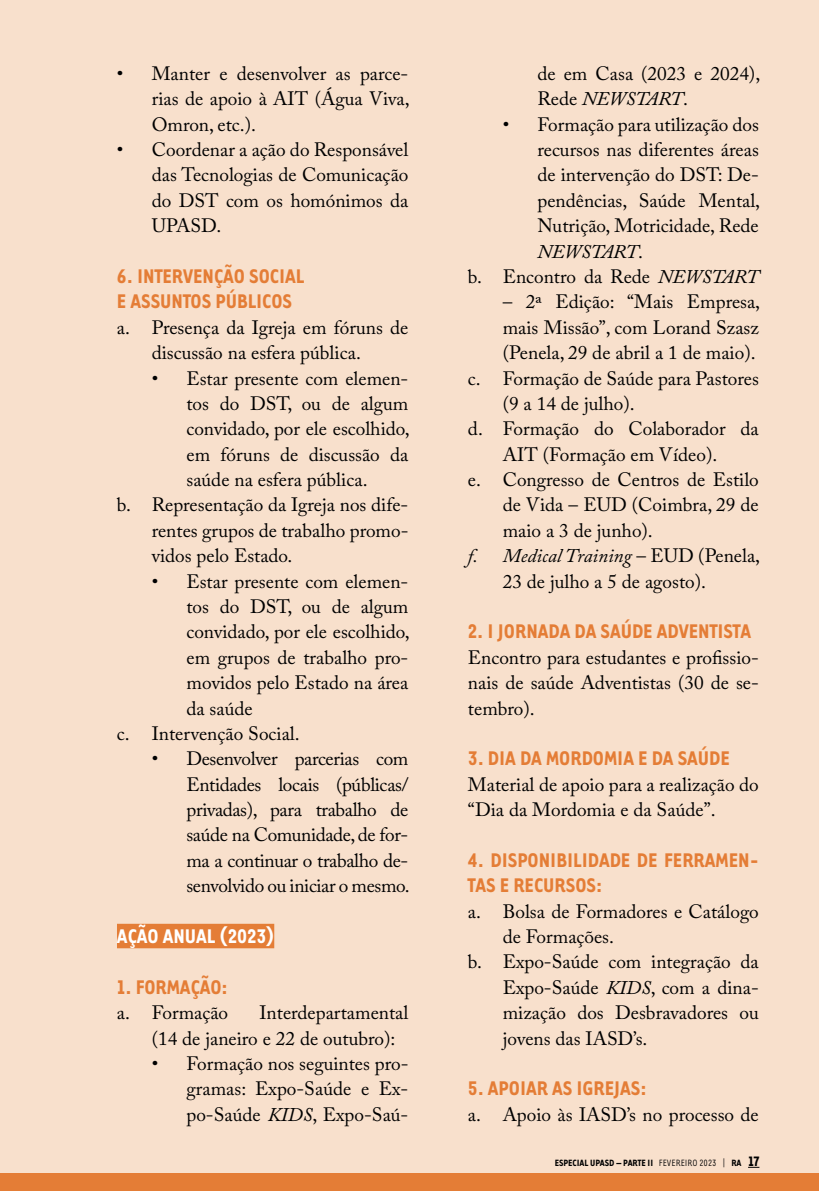
<style>
.page{position:relative;width:819px;height:1191px;background:#f8e0cc}
.page>*{position:absolute;margin:0;border:0;box-sizing:border-box;transform-origin:0 0}
.t1{font:700 22.75px/25.4px "Tarzana Nar OT";color:#e47d36}
.t2{font:700 22.75px "Tarzana Nar OT";color:#fff}
.t3{font:19.25px/25.4px "Adobe Caslon Pro";color:#000;text-align:justify}
.t4{font:italic 19.25px "Adobe Caslon Pro";color:#000}
.t5{font:700 10.5px "Tarzana Nar OT";color:#000}
.s1{font-style:italic}
.s2{font-style:normal}
.s3{font-weight:400}
.s4{font-size:15.75px}
</style>
<div class="page">
<div style="left:0;top:1173px;width:819px;height:18px;background:#e47d36"></div>
<div style="left:117px;top:923px;width:157px;height:25px;background:#e47d36"></div>
<p class="t3" style="left:152px;top:61px;width:259px;text-indent:-35px">• Manter e desenvolver as parce&shy;rias de apoio à AIT (Água Viva, Omron, etc.).</p>
<p class="t3" style="left:152px;top:137px;width:258px;text-indent:-35px">• Coordenar a ação do Responsável das Tecnologias de Comunicação do DST com os homónimos da UPASD.</p>
<p class="t1" style="left:117px;top:262px;width:189px">6. INTERVENÇÃO SOCIAL<br>E ASSUNTOS PÚBLICOS</p>
<p class="t3" style="left:152px;top:314px;width:258px;text-indent:-35px">a. Presença da Igreja em fóruns de discussão na esfera pública.</p>
<p class="t3" style="left:152px;top:365px;width:258px">• Estar presente com elemen-</p>
<p class="t3" style="left:186px;top:390px;width:223px">tos do DST, ou de algum</p>
<p class="t3" style="left:186px;top:416px;width:225px">convidado, por ele escolhido,</p>
<p class="t3" style="left:186px;top:441px;width:223px">em fóruns de discussão da</p>
<p class="t3" style="left:186px;top:467px;width:182px">saúde na esfera pública.</p>
<p class="t3" style="left:117px;top:492px;width:293px">b. Representação da Igreja nos dife-</p>
<p class="t3" style="left:152px;top:517px;width:258px">rentes grupos de trabalho promo-</p>
<p class="t3" style="left:152px;top:543px;width:142px">vidos pelo Estado.</p>
<p class="t3" style="left:152px;top:568px;width:258px">• Estar presente com elemen-</p>
<p class="t3" style="left:186px;top:593px;width:223px">tos do DST, ou de algum</p>
<p class="t3" style="left:186px;top:619px;width:225px">convidado, por ele escolhido,</p>
<p class="t3" style="left:186px;top:644px;width:223px">em grupos de trabalho pro-</p>
<p class="t3" style="left:186px;top:670px;width:223px">movidos pelo Estado na área</p>
<p class="t3" style="left:186px;top:695px;width:68px">da saúde</p>
<p class="t3" style="left:117px;top:720px;width:184px">c. Intervenção Social.</p>
<p class="t3" style="left:186px;top:746px;width:225px;text-indent:-35px">• Desenvolver parcerias com Entidades locais (públicas/ privadas), para trabalho de saúde na Comunidade, de for&shy;ma a continuar o trabalho de&shy;senvolvido ou iniciar o mesmo.</p>
<p class="t2" style="left:117px;top:922px;width:159px">AÇÃO ANUAL (2023)</p>
<p class="t1" style="left:117px;top:973px;width:112px">1. FORMAÇÃO:</p>
<p class="t3" style="left:117px;top:999px;width:113px">a. Formação</p>
<p class="t3" style="left:152px;top:999px;width:258px;text-indent:108px">Interdepartamental (14 de janeiro e 22 de outubro):</p>
<p class="t3" style="left:186px;top:1050px;width:223px;text-indent:-35px">• Formação nos seguintes pro&shy;gramas: Expo-Saúde e Ex&shy;po-Saúde <span class="s1">KIDS</span>, Expo-Saú-</p>
<p class="t3" style="left:537px;top:61px;width:224px">de em Casa (2023 e 2024),<br>Rede <span class="s1">NEWSTART</span>.</p>
<p class="t3" style="left:502px;top:111px;width:257px">• Formação para utilização dos</p>
<p class="t3" style="left:537px;top:137px;width:223px">recursos nas diferentes áreas</p>
<p class="t3" style="left:537px;top:162px;width:223px">de intervenção do DST: De-</p>
<p class="t3" style="left:537px;top:187px;width:224px">pendências, Saúde Mental,</p>
<p class="t3" style="left:537px;top:213px;width:223px">Nutrição, Motricidade, Rede</p>
<p class="t4" style="left:537px;top:240px;width:107px">NEWSTART<span class="s2">.</span></p>
<p class="t3" style="left:468px;top:264px;width:292px">b. Encontro da Rede <span class="s1">NEWSTART</span></p>
<p class="t3" style="left:502px;top:289px;width:259px">– 2ª Edição: “Mais Empresa,</p>
<p class="t3" style="left:502px;top:314px;width:257px">mais Missão”, com Lorand Szasz</p>
<p class="t3" style="left:502px;top:340px;width:254px">(Penela, 29 de abril a 1 de maio).</p>
<p class="t3" style="left:468px;top:365px;width:292px">c. Formação de Saúde para Pastores</p>
<p class="t3" style="left:502px;top:390px;width:133px">(9 a 14 de julho).</p>
<p class="t3" style="left:468px;top:416px;width:292px">d. Formação do Colaborador da</p>
<p class="t3" style="left:502px;top:441px;width:216px">AIT (Formação em Vídeo).</p>
<p class="t3" style="left:468px;top:467px;width:292px">e. Congresso de Centros de Estilo</p>
<p class="t3" style="left:502px;top:492px;width:257px">de Vida – EUD (Coimbra, 29 de</p>
<p class="t3" style="left:502px;top:517px;width:152px">maio a 3 de junho).</p>
<p class="t4" style="left:468px;top:544px;width:294px">f. Medical Training <span class="s2">– EUD (Penela,</span></p>
<p class="t3" style="left:502px;top:568px;width:205px">23 de julho a 5 de agosto).</p>
<p class="t1" style="left:468px;top:618px;width:285px">2. I JORNADA DA SAÚDE ADVENTISTA</p>
<p class="t3" style="left:468px;top:644px;width:292px">Encontro para estudantes e profissio&shy;nais de saúde Adventistas (30 de se&shy;tembro).</p>
<p class="t1" style="left:468px;top:744px;width:263px">3. DIA DA MORDOMIA E DA SAÚDE</p>
<p class="t3" style="left:468px;top:771px;width:292px">Material de apoio para a realização do “Dia da Mordomia e da Saúde”.</p>
<p class="t1" style="left:468px;top:846px;width:292px">4. DISPONIBILIDADE DE FERRAMEN-<br>TAS E RECURSOS:</p>
<p class="t3" style="left:468px;top:898px;width:292px">a. Bolsa de Formadores e Catálogo</p>
<p class="t3" style="left:502px;top:923px;width:113px">de Formações.</p>
<p class="t3" style="left:468px;top:949px;width:292px">b. Expo-Saúde com integração da</p>
<p class="t3" style="left:502px;top:974px;width:257px">Expo-Saúde <span class="s1">KIDS</span>, com a dina-</p>
<p class="t3" style="left:502px;top:999px;width:257px">mização dos Desbravadores ou</p>
<p class="t3" style="left:502px;top:1025px;width:146px">jovens das IASD’s.</p>
<p class="t1" style="left:468px;top:1074px;width:180px">5. APOIAR AS IGREJAS:</p>
<p class="t3" style="left:468px;top:1101px;width:292px">a. Apoio às IASD’s no processo de</p>
<p class="t5" style="left:554px;top:1156px;width:206px">ESPECIAL UPASD – PARTE II <span class="s3">FEVEREIRO 2023 |</span> RA <span class="s4">17</span></p>
</div>
